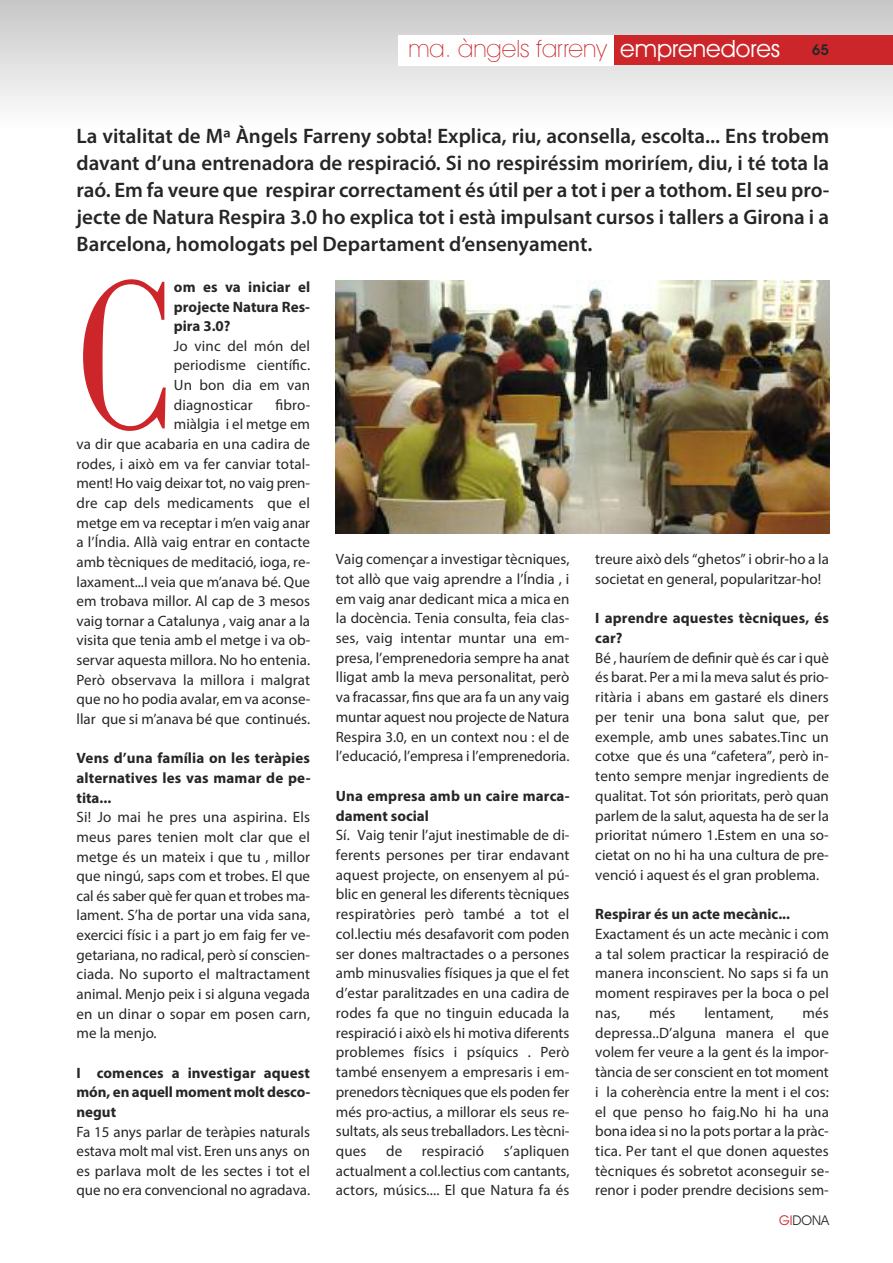
<style>
.page{position:relative;width:893px;height:1263px;background:#fff}
.page>*{position:absolute;margin:0;border:0;box-sizing:border-box;transform-origin:0 0}
.t1{font:300 207.6px "Bodoni BE";color:#cc262b;scale:.75 1}
.t2{font:200 24px "Avant Garde IT Cby BT";color:#cc262b}
.t3{font:600 21px/27px "Myriad Pro";color:#272627;text-align:justify}
.t4{font:15px/19.8px "Myriad Pro";color:#272627;text-align:justify}
.t5{font:700 15px/19.6px "Myriad Pro";letter-spacing:.01em;color:#272627;text-align:justify}
.t6{font:600 15px "Avant Garde IT Cby BT";color:#272627}
.t7{font:13.5px "Avant Garde IT Cby BT";color:#272627}
.s1{font-weight:400;color:#fff}
.s2{color:#cc262b}
</style>
<div class="page">
<div style="left:0;top:0;width:893px;height:128px;background:linear-gradient(to bottom,#c7c6c7,#fefefe)"></div>
<div style="left:613px;top:35px;width:280px;height:30px;background:#cc262b"></div>
<div style="left:398px;top:35px;width:215px;height:30px;background:#fff"></div>
<img style="left:336px;top:281px;width:493px;height:253px">
<h2 class="t2" style="left:408px;top:40px;width:373px">ma. àngels farreny <span class="s1">emprenedores</span></h2>
<p class="t6" style="left:812px;top:44px;width:19px">65</p>
<p class="t3" style="left:77px;top:124px;width:754px">La vitalitat de Mª Àngels Farreny sobta! Explica, riu, aconsella, escolta... Ens trobem davant d’una entrenadora de respiració. Si no respiréssim moriríem, diu, i té tota la raó. Em fa veure que respirar correctament és útil per a tot i per a tothom. El seu pro&shy;jecte de Natura Respira 3.0 ho explica tot i està impulsant cursos i tallers a Girona i a Barcelona, homologats pel Departament d’ensenyament.</p>
<h1 class="t1" style="left:77px;top:273px;width:131px">C</h1>
<p class="t5" style="left:174px;top:278px;width:138px">om es va iniciar el projecte Natura Res&shy;pira 3.0?</p>
<p class="t4" style="left:174px;top:337px;width:138px">Jo vinc del món del periodisme científic.<br>Un bon dia em van diagnosticar</p>
<p class="t4" style="left:77px;top:396px;width:236px;text-align:right">fibro-<br>miàlgia i el metge em<br>va dir que acabaria en una cadira de rodes, i això em va fer canviar total&shy;ment! Ho vaig deixar tot, no vaig pren&shy;dre cap dels medicaments que el metge em va receptar i m’en vaig anar a l’Índia. Allà vaig entrar en contacte amb tècniques de meditació, ioga, re&shy;laxament...I veia que m’anava bé. Que em trobava millor. Al cap de 3 mesos vaig tornar a Catalunya , vaig anar a la visita que tenia amb el metge i va ob&shy;servar aquesta millora. No ho entenia.<br>Però observava la millora i malgrat que no ho podia avalar, em va aconse&shy;llar que si m’anava bé que continués.</p>
<p class="t5" style="left:77px;top:750px;width:236px">Vens d’una família on les teràpies alternatives les vas mamar de pe&shy;tita...</p>
<p class="t4" style="left:77px;top:808px;width:236px">Si! Jo mai he pres una aspirina. Els meus pares tenien molt clar que el metge és un mateix i que tu , millor que ningú, saps com et trobes. El que cal és saber què fer quan et trobes ma&shy;lament. S’ha de portar una vida sana, exercici físic i a part jo em faig fer ve&shy;getariana, no radical, però sí conscien&shy;ciada. No suporto el maltractament animal. Menjo peix i si alguna vegada en un dinar o sopar em posen carn, me la menjo.</p>
<p class="t5" style="left:77px;top:1064px;width:235px">I comences a investigar aquest món, en aquell moment molt desco&shy;negut</p>
<p class="t4" style="left:77px;top:1123px;width:235px">Fa 15 anys parlar de teràpies naturals estava molt mal vist. Eren uns anys on es parlava molt de les sectes i tot el que no era convencional no agradava.</p>
<p class="t4" style="left:336px;top:550px;width:235px">Vaig començar a investigar tècniques, tot allò que vaig aprendre a l’Índia , i em vaig anar dedicant mica a mica en la docència. Tenia consulta, feia clas&shy;ses, vaig intentar muntar una em&shy;presa, l’emprenedoria sempre ha anat lligat amb la meva personalitat, però va fracassar, fins que ara fa un any vaig muntar aquest nou projecte de Natura Respira 3.0, en un context nou : el de l’educació, l’empresa i l’emprenedoria.</p>
<p class="t5" style="left:336px;top:787px;width:235px">Una empresa amb un caire marca&shy;dament social</p>
<p class="t4" style="left:336px;top:826px;width:235px">Sí. Vaig tenir l’ajut inestimable de di&shy;ferents persones per tirar endavant aquest projecte, on ensenyem al pú&shy;blic en general les diferents tècniques respiratòries però també a tot el col.lectiu més desafavorit com poden ser dones maltractades o a persones amb minusvalies físiques ja que el fet d’estar paralitzades en una cadira de rodes fa que no tinguin educada la respiració i això els hi motiva diferents problemes físics i psíquics . Però també ensenyem a empresaris i em&shy;prenedors tècniques que els poden fer més pro-actius, a millorar els seus re&shy;sultats, als seus treballadors. Les tècni&shy;ques</p>
<p class="t4" style="left:336px;top:1142px;width:235px;text-indent:168px">s’apliquen actualment a col.lectius com cantants, actors, músics.... El que Natura fa és</p>
<p class="t4" style="left:386px;top:1142px;width:18px">de</p>
<p class="t4" style="left:422px;top:1142px;width:64px">respiració</p>
<p class="t4" style="left:595px;top:550px;width:235px">treure això dels “ghetos” i obrir-ho a la societat en general, popularitzar-ho!</p>
<p class="t5" style="left:595px;top:609px;width:235px">I aprendre aquestes tècniques, és car?</p>
<p class="t4" style="left:595px;top:649px;width:235px">Bé , hauríem de definir què és car i què és barat. Per a mi la meva salut és prio&shy;ritària i abans em gastaré els diners per tenir una bona salut que, per exemple, amb unes sabates.Tinc un cotxe que és una “cafetera”, però in&shy;tento sempre menjar ingredients de qualitat. Tot són prioritats, però quan parlem de la salut, aquesta ha de ser la prioritat número 1.Estem en una so&shy;cietat on no hi ha una cultura de pre&shy;venció i aquest és el gran problema.</p>
<p class="t5" style="left:595px;top:905px;width:196px">Respirar és un acte mecànic...</p>
<p class="t4" style="left:595px;top:925px;width:235px">Exactament és un acte mecànic i com a tal solem practicar la respiració de manera inconscient. No saps si fa un moment respiraves per la boca o pel nas,</p>
<p class="t4" style="left:649px;top:1004px;width:28px">més</p>
<p class="t4" style="left:704px;top:1004px;width:71px">lentament,</p>
<p class="t4" style="left:595px;top:1004px;width:236px;text-indent:207px">més depressa..D’alguna manera el que volem fer veure a la gent és la impor&shy;tància de ser conscient en tot moment i la coherència entre la ment i el cos: el que penso ho faig.No hi ha una bona idea si no la pots portar a la pràc&shy;tica. Per tant el que donen aquestes tècniques és sobretot aconseguir se&shy;renor i poder prendre decisions sem-</p>
<p class="t7" style="left:779px;top:1215px;width:52px"><span class="s2">GI</span>DONA</p>
</div>
